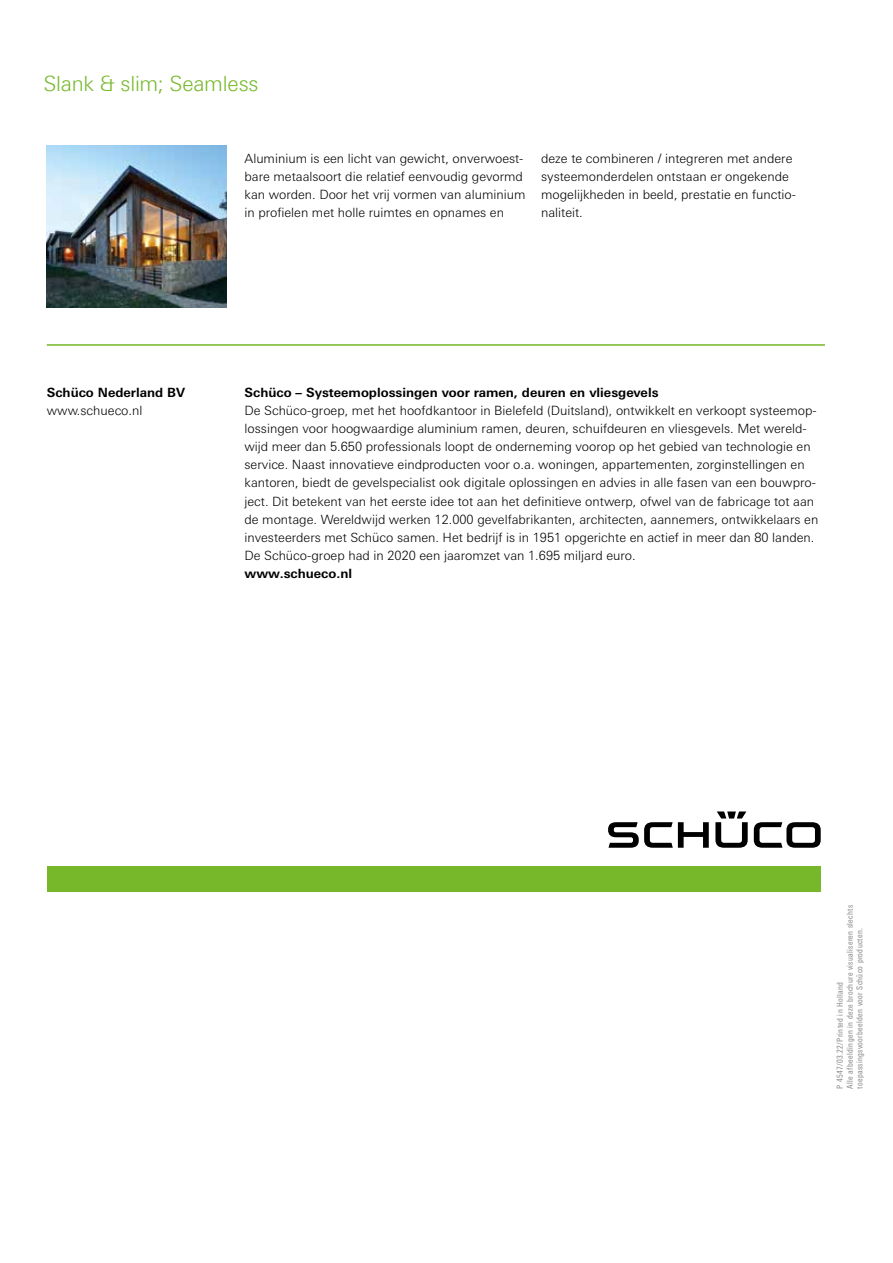
<style>
.page{position:relative;width:893px;height:1263px;background:#fff}
.page>*{position:absolute;margin:0;border:0;box-sizing:border-box;transform-origin:0 0}
.t1{font:300 21px "Linotype Univers 330";letter-spacing:-.01em;color:#76b82a}
.t2{font:300 12.75px/18px "Univers For Schueco 330";color:#000}
.t3{font:700 12.75px "Univers For Schueco 630";color:#000}
.t4{font:300 12.75px "Linotype Univers 330";color:#000}
.t5{font:8.25px/9.9px "Univers For Schueco 420 Cd Rg";letter-spacing:.04em;color:#878787}
</style>
<div class="page">
<img style="left:47px;top:145px;width:180px;height:162px">
<hr style="left:47px;top:344px;width:778px;height:2px;background:#76b82a">
<svg style="left:608px;top:811px;width:213px;height:37px"></svg>
<div style="left:47px;top:866px;width:774px;height:25px;background:#76b82a"></div>
<h1 class="t1" style="left:44px;top:72px;width:217px">Slank &amp; slim; Seamless</h1>
<p class="t2" style="left:244px;top:150px;width:282px">Aluminium is een licht van gewicht, onverwoest&shy;bare metaalsoort die relatief eenvoudig gevormd kan worden. Door het vrij vormen van aluminium in profielen met holle ruimtes en opnames en</p>
<p class="t2" style="left:541px;top:150px;width:256px">deze te combineren / integreren met andere systeemonderdelen ontstaan er ongekende mogelijkheden in beeld, prestatie en functio&shy;naliteit.</p>
<p class="t3" style="left:47px;top:385px;width:140px">Schüco Nederland BV</p>
<p class="t4" style="left:47px;top:403px;width:97px">www.schueco.nl</p>
<p class="t3" style="left:244px;top:385px;width:416px">Schüco – Systeemoplossingen voor ramen, deuren en vliesgevels</p>
<p class="t2" style="left:244px;top:402px;width:575px">De Schüco-groep, met het hoofdkantoor in Bielefeld (Duitsland), ontwikkelt en verkoopt systeemop&shy;lossingen voor hoogwaardige aluminium ramen, deuren, schuifdeuren en vliesgevels. Met wereld&shy;wijd meer dan 5.650 professionals loopt de onderneming voorop op het gebied van technologie en service. Naast innovatieve eindproducten voor o.a. woningen, appartementen, zorginstellingen en kantoren, biedt de gevelspecialist ook digitale oplossingen en advies in alle fasen van een bouwpro&shy;ject. Dit betekent van het eerste idee tot aan het definitieve ontwerp, ofwel van de fabricage tot aan de montage. Wereldwijd werken 12.000 gevelfabrikanten, architecten, aannemers, ontwikkelaars en investeerders met Schüco samen. Het bedrijf is in 1951 opgerichte en actief in meer dan 80 landen.<br>De Schüco-groep had in 2020 een jaaromzet van 1.695 miljard euro.</p>
<p class="t3" style="left:244px;top:565px;width:109px">www.schueco.nl</p>
<p class="t5" style="left:835px;top:1089px;width:185px;rotate:-90deg">P 4547/03.22/Printed in Holland<br>Alle afbeeldingen in deze brochure visualiseren slechts toepassingsvoorbeelden voor Schüco producten.</p>
</div>
